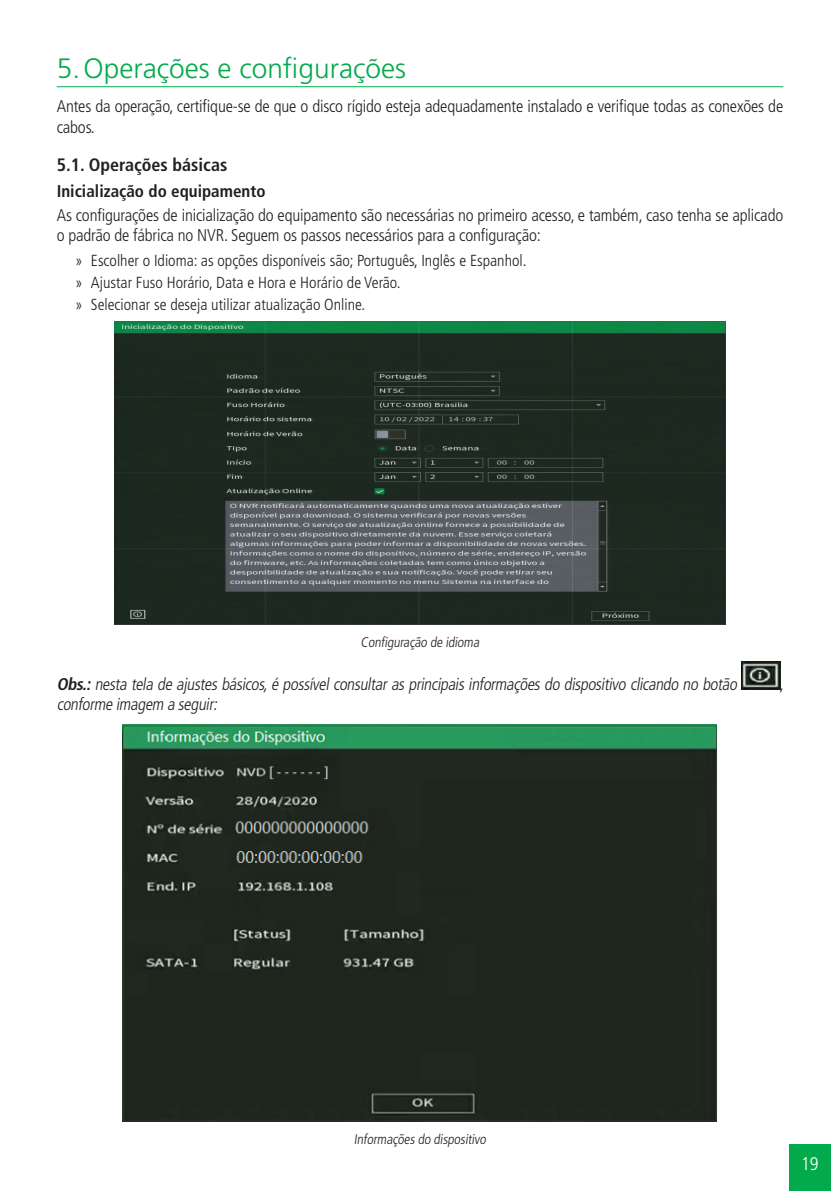
<style>
.page{position:relative;width:840px;height:1191px;background:#fff}
.page>*{position:absolute;margin:0;border:0;box-sizing:border-box;transform-origin:0 0}
.t1{font:300 28px "Frutiger LT Std";color:#03aa4b}
.t2{font:300 condensed 18.2px "Frutiger LT Std";color:#fff}
.t3{font:700 condensed 18px "Frutiger LT Std";color:#231f20}
._0__Corpo_de_texto{font:300 condensed 17px/20.4px "Frutiger LT Std";letter-spacing:-.01em;color:#231f20}
._0__Corpo_de_texto-2{font:italic 300 condensed 17px "Frutiger LT Std";color:#231f20}
._3__Titulo_3{font:700 condensed 17px "Frutiger LT Std";color:#231f20}
.t4{font:300 condensed 16px "Frutiger LT Std";color:#231f20}
._7__Legenda{font:300 condensed 14px "Frutiger LT Std";color:#231f20}
.s1{font-weight:700}
</style>
<div class="page">
<div style="left:788px;top:1144px;width:42px;height:47px;background:#03aa4b"></div>
<hr style="left:57px;top:86px;width:725px;height:1px;background:#03aa4b">
<img style="left:114px;top:322px;width:611px;height:302px">
<img style="left:741px;top:661px;width:38px;height:29px">
<img style="left:122px;top:725px;width:595px;height:396px">
<p class="t1" style="left:57px;top:52px;width:350px">5.Operações e configurações</p>
<p class="_0__Corpo_de_texto" style="left:57px;top:96px;width:727px">Antes da operação, certifique-se de que o disco rígido esteja adequadamente instalado e verifique todas as conexões de cabos.</p>
<p class="t3" style="left:57px;top:154px;width:172px">5.1. Operações básicas</p>
<p class="_3__Titulo_3" style="left:57px;top:181px;width:210px">Inicialização do equipamento</p>
<p class="_0__Corpo_de_texto" style="left:57px;top:205px;width:727px">As configurações de inicialização do equipamento são necessárias no primeiro acesso, e também, caso tenha se aplicado o padrão de fábrica no NVR. Seguem os passos necessários para a configuração:</p>
<p class="t4" style="left:75px;top:251px;width:452px">» Escolher o Idioma: as opções disponíveis são; Português, Inglês e Espanhol.</p>
<p class="t4" style="left:75px;top:273px;width:327px">» Ajustar Fuso Horário, Data e Hora e Horário de Verão.</p>
<p class="t4" style="left:75px;top:295px;width:291px">» Selecionar se deseja utilizar atualização Online.</p>
<p class="_7__Legenda" style="left:360px;top:634px;width:122px">Configuração de idioma</p>
<p class="_0__Corpo_de_texto-2" style="left:57px;top:674px;width:684px"><span class="s1">Obs.:</span>nesta tela de ajustes básicos,é possível consultar as principais informações do dispositivo clicando no botão</p>
<p class="_0__Corpo_de_texto-2" style="left:779px;top:674px;width:9px">,</p>
<p class="_0__Corpo_de_texto-2" style="left:57px;top:694px;width:165px">conforme imagem a seguir:</p>
<p class="_7__Legenda" style="left:354px;top:1131px;width:136px">Informações do dispositivo</p>
<p class="t2" style="left:800px;top:1153px;width:19px">19</p>
</div>
